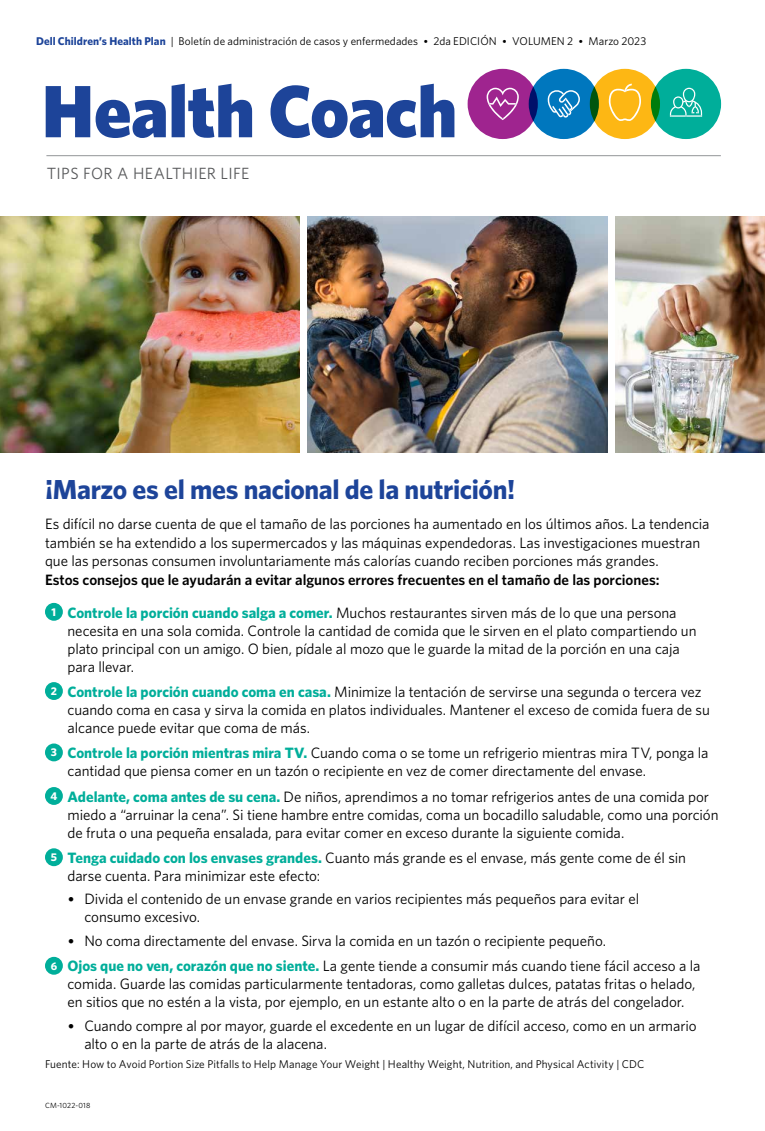
<style>
.page{position:relative;width:765px;height:1131px;background:#fff}
.page>*{position:absolute;margin:0;border:0;box-sizing:border-box;transform-origin:0 0}
.t1{font:900 74.12px "Whitney";letter-spacing:-.01em;color:#1d4499}
.t2{font:700 27.5px "Whitney";letter-spacing:-.015em;color:#1d4499}
.t3{font:16.25px "Whitney";letter-spacing:.02em;color:#58595b}
.t4{font:15px/18px "Whitney";letter-spacing:-.005em;color:#000}
.t5{font:600 15px/32.6px "Whitney";color:#000}
.t6{font:11.25px "Whitney";letter-spacing:.005em;color:#000}
.t7{font:700 11.25px "Whitney";color:#fff}
.t8{font:7.5px "Whitney";letter-spacing:.025em;color:#000}
.s1{font-weight:700;color:#1d4499}
.s2{font-family:"Chronicle Text G1"}
.s3{font-weight:700;color:#00ae9a}
.s4{font-weight:400}
.s5{font-family:"Chronicle Text G1";font-weight:700}
</style>
<div class="page">
<img style="left:308px;top:216px;width:299px;height:236px">
<img style="left:0;top:216px;width:300px;height:236px">
<img style="left:615px;top:216px;width:150px;height:236px">
<div style="left:45px;top:603px;width:18px;height:18px;background:#00ae9a;border-radius:50%"></div>
<div style="left:45px;top:682px;width:18px;height:18px;background:#00ae9a;border-radius:50%"></div>
<div style="left:45px;top:743px;width:18px;height:18px;background:#00ae9a;border-radius:50%"></div>
<div style="left:45px;top:787px;width:18px;height:18px;background:#00ae9a;border-radius:50%"></div>
<div style="left:45px;top:848px;width:18px;height:18px;background:#00ae9a;border-radius:50%"></div>
<div style="left:45px;top:957px;width:18px;height:17px;background:#00ae9a;border-radius:50%"></div>
<div style="left:468px;top:69px;width:70px;height:70px;background:#9f248f;border-radius:50%"></div>
<div style="left:529px;top:69px;width:70px;height:70px;background:#0077be;border-radius:50%"></div>
<div style="left:590px;top:69px;width:70px;height:70px;background:#fdb714;border-radius:50%"></div>
<div style="left:651px;top:69px;width:70px;height:70px;background:#00ae9a;border-radius:50%"></div>
<svg style="left:487px;top:88px;width:32px;height:32px"></svg>
<svg style="left:548px;top:90px;width:32px;height:28px"></svg>
<svg style="left:609px;top:84px;width:32px;height:37px"></svg>
<svg style="left:670px;top:88px;width:32px;height:29px"></svg>
<hr style="left:46px;top:155px;width:675px;height:1px;background:#939598">
<p class="t6" style="left:36px;top:34px;width:612px"><span class="s1">Dell Children’s Health Plan</span> | Boletín de administración de casos y enfermedades <span class="s2">•</span> 2da EDICIÓN <span class="s2">•</span> VOLUMEN 2 <span class="s2">•</span> Marzo 2023</p>
<h1 class="t1" style="left:42px;top:66px;width:417px">Health Coach</h1>
<p class="t3" style="left:47px;top:164px;width:204px">TIPS FOR A HEALTHIER LIFE</p>
<h2 class="t2" style="left:45px;top:472px;width:472px">¡Marzo es el mes nacional de la nutrición!</h2>
<p class="t4" style="left:45px;top:514px;width:666px;line-height:18.8px">Es difícil no darse cuenta de que el tamaño de las porciones ha aumentado en los últimos años. La tendencia también se ha extendido a los supermercados y las máquinas expendedoras. Las investigaciones muestran que las personas consumen involuntariamente más calorías cuando reciben porciones más grandes.</p>
<p class="t5" style="left:68px;top:563px;width:611px;text-indent:-22px">Estos consejos que le ayudarán a evitar algunos errores frecuentes en el tamaño de las porciones:<br><span class="s3">Controle la porción cuando salga a comer.</span> <span class="s4">Muchos restaurantes sirven más de lo que una persona</span></p>
<p class="t4" style="left:68px;top:621px;width:631px">necesita en una sola comida. Controle la cantidad de comida que le sirven en el plato compartiendo un plato principal con un amigo. O bien, pídale al mozo que le guarde la mitad de la porción en una caja para llevar.</p>
<p class="t4" style="left:68px;top:682px;width:644px"><span class="s3">Controle la porción cuando coma en casa.</span> Minimize la tentación de servirse una segunda o tercera vez cuando coma en casa y sirva la comida en platos individuales. Mantener el exceso de comida fuera de su alcance puede evitar que coma de más.</p>
<p class="t4" style="left:68px;top:744px;width:642px"><span class="s3">Controle la porción mientras mira TV.</span> Cuando coma o se tome un refrigerio mientras mira TV, ponga la cantidad que piensa comer en un tazón o recipiente en vez de comer directamente del envase.</p>
<p class="t4" style="left:68px;top:787px;width:653px"><span class="s3">Adelante, coma antes de su cena.</span> De niños, aprendimos a no tomar refrigerios antes de una comida por miedo a “arruinar la cena”. Si tiene hambre entre comidas, coma un bocadillo saludable, como una porción de fruta o una pequeña ensalada, para evitar comer en exceso durante la siguiente comida.</p>
<p class="t4" style="left:68px;top:848px;width:620px"><span class="s3">Tenga cuidado con los envases grandes.</span> Cuanto más grande es el envase, más gente come de él sin darse cuenta. Para minimizar este efecto:</p>
<p class="t4" style="left:84px;top:890px;width:556px;text-indent:-17px"><span class="s5">•</span> Divida el contenido de un envase grande en varios recipientes más pequeños para evitar el consumo excesivo.</p>
<p class="t4" style="left:68px;top:928px;width:635px;line-height:25.2px"><span class="s5">•</span> No coma directamente del envase. Sirva la comida en un tazón o recipiente pequeño.<br><span class="s3">Ojos que no ven, corazón que no siente.</span> La gente tiende a consumir más cuando tiene fácil acceso a la</p>
<p class="t4" style="left:68px;top:974px;width:629px">comida. Guarde las comidas particularmente tentadoras, como galletas dulces, patatas fritas o helado, en sitios que no estén a la vista, por ejemplo, en un estante alto o en la parte de atrás del congelador.</p>
<p class="t4" style="left:84px;top:1016px;width:614px;text-indent:-17px"><span class="s5">•</span> Cuando compre al por mayor, guarde el excedente en un lugar de difícil acceso, como en un armario alto o en la parte de atrás de la alacena.</p>
<p class="t6" style="left:45px;top:1057px;width:601px">Fuente: How to Avoid Portion Size Pitfalls to Help Manage Your Weight | Healthy Weight, Nutrition, and Physical Activity | CDC</p>
<p class="t7" style="left:52px;top:605px;width:6px">1</p>
<p class="t7" style="left:51px;top:684px;width:8px">2</p>
<p class="t7" style="left:51px;top:745px;width:8px">3</p>
<p class="t7" style="left:51px;top:789px;width:8px">4</p>
<p class="t7" style="left:51px;top:850px;width:8px">5</p>
<p class="t7" style="left:51px;top:959px;width:8px">6</p>
<p class="t8" style="left:45px;top:1100px;width:47px">CM-1022-018</p>
</div>
